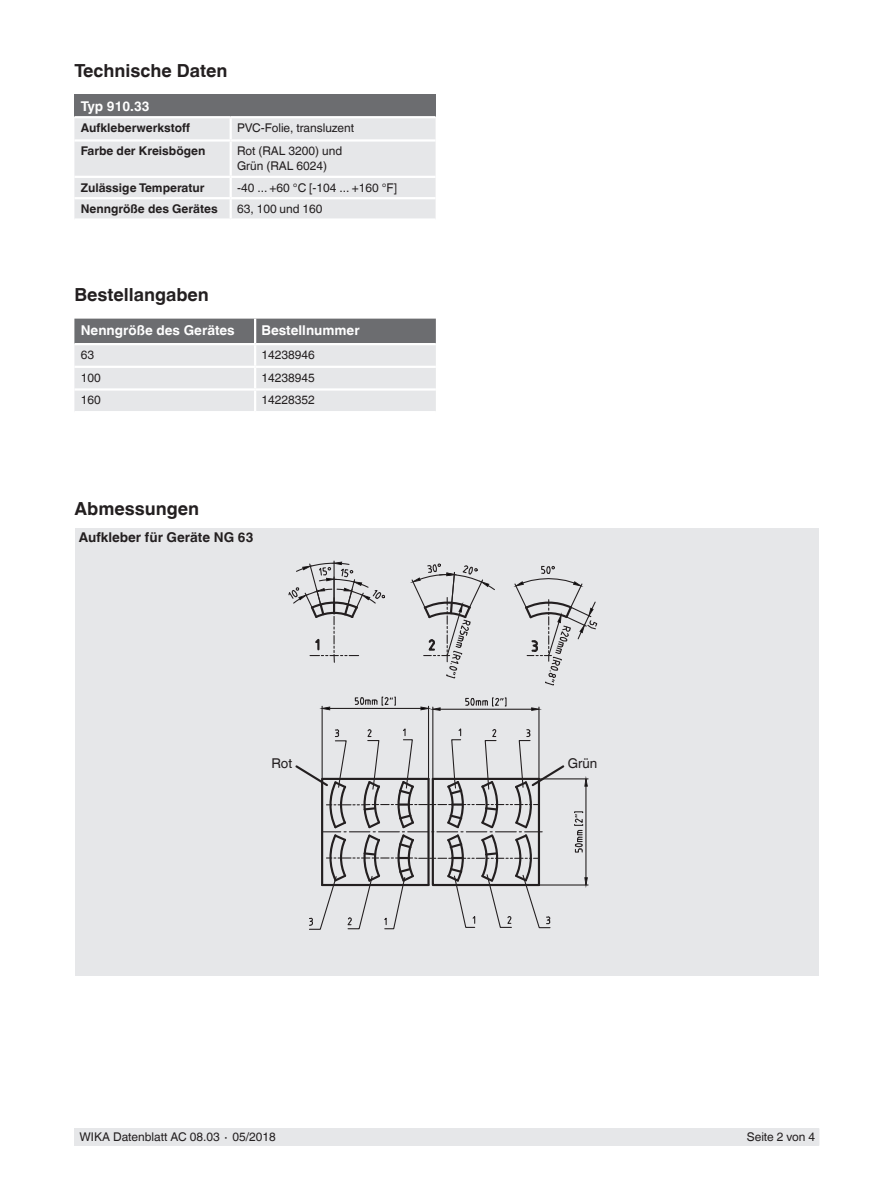
<style>
.page{position:relative;width:893px;height:1188px;background:#fff}
.page>*{position:absolute;margin:0;border:0;box-sizing:border-box;transform-origin:0 0}
.t1{font:700 18px "Helvetica World";color:#231f20}
.t2{font:700 13.5px "Helvetica World";color:#fff}
.t3{font:700 13.5px "Helvetica World";color:#231f20}
.t4{font:13.5px "Helvetica World";color:#231f20}
.t5{font:12px/15px "Helvetica World";color:#231f20}
.t6{font:700 12px "Helvetica World";color:#231f20}
</style>
<div class="page">
<div style="left:75px;top:1128px;width:744px;height:17px;background:#e6e7e9"></div>
<div style="left:75px;top:528px;width:744px;height:447px;background:#e6e7e9"></div>
<svg style="left:288px;top:561px;width:97px;height:101px"></svg>
<svg style="left:411px;top:563px;width:84px;height:116px"></svg>
<svg style="left:513px;top:565px;width:84px;height:121px"></svg>
<hr style="left:322px;top:706px;width:1px;height:73px;background:#231f20">
<hr style="left:428px;top:706px;width:1px;height:73px;background:#231f20">
<hr style="left:330px;top:708px;width:91px;height:1px;background:#231f20">
<svg style="left:321px;top:706px;width:9px;height:5px"></svg>
<svg style="left:354px;top:696px;width:42px;height:10px"></svg>
<hr style="left:432px;top:707px;width:1px;height:72px;background:#231f20">
<hr style="left:538px;top:707px;width:1px;height:72px;background:#231f20">
<hr style="left:440px;top:709px;width:92px;height:1px;background:#231f20">
<svg style="left:420px;top:706px;width:21px;height:5px"></svg>
<svg style="left:531px;top:707px;width:9px;height:4px"></svg>
<svg style="left:465px;top:697px;width:42px;height:10px"></svg>
<hr style="left:539px;top:778px;width:49px;height:1px;background:#231f20">
<hr style="left:539px;top:884px;width:49px;height:2px;background:#231f20">
<hr style="left:585px;top:786px;width:1px;height:92px;background:#231f20">
<svg style="left:584px;top:778px;width:4px;height:9px"></svg>
<svg style="left:584px;top:877px;width:4px;height:9px"></svg>
<svg style="left:574px;top:811px;width:9px;height:42px"></svg>
<svg style="left:295px;top:726px;width:271px;height:204px"></svg>
<div style="left:74px;top:95px;width:362px;height:22px;background:#6c6d70"></div>
<div style="left:74px;top:118px;width:362px;height:100px;background:#e6e7e9"></div>
<hr style="left:74px;top:139px;width:157px;height:3px;background:#fff">
<hr style="left:74px;top:176px;width:157px;height:2px;background:#fff">
<hr style="left:231px;top:176px;width:205px;height:2px;background:#fff">
<hr style="left:74px;top:197px;width:157px;height:2px;background:#fff">
<hr style="left:231px;top:197px;width:205px;height:2px;background:#fff">
<hr style="left:231px;top:139px;width:205px;height:3px;background:#fff">
<hr style="left:74px;top:116px;width:157px;height:2px;background:#fff">
<hr style="left:231px;top:116px;width:205px;height:2px;background:#fff">
<svg style="left:74px;top:319px;width:362px;height:92px;background:#c3c4c7"></svg>
<hr style="left:254px;top:319px;width:2px;height:24px;background:#fff">
<hr style="left:74px;top:366px;width:181px;height:2px;background:#fff">
<hr style="left:255px;top:366px;width:181px;height:2px;background:#fff">
<hr style="left:254px;top:368px;width:2px;height:20px;background:#fff">
<hr style="left:254px;top:391px;width:2px;height:20px;background:#fff">
<hr style="left:74px;top:343px;width:181px;height:2px;background:#fff">
<hr style="left:74px;top:388px;width:181px;height:3px;background:#fff">
<hr style="left:255px;top:343px;width:181px;height:2px;background:#fff">
<hr style="left:254px;top:345px;width:2px;height:21px;background:#fff">
<hr style="left:255px;top:388px;width:181px;height:3px;background:#fff">
<h1 class="t1" style="left:74px;top:60px;width:155px">Technische Daten</h1>
<p class="t2" style="left:81px;top:98px;width:70px">Typ 910.33</p>
<p class="t6" style="left:81px;top:121px;width:111px">Aufkleberwerkstoff</p>
<p class="t5" style="left:237px;top:121px;width:119px">PVC-Folie, transluzent</p>
<p class="t6" style="left:81px;top:144px;width:126px">Farbe der Kreisbögen</p>
<p class="t5" style="left:237px;top:144px;width:107px">Rot (RAL 3200) und<br>Grün (RAL 6024)</p>
<p class="t6" style="left:81px;top:181px;width:125px">Zulässige Temperatur</p>
<p class="t5" style="left:237px;top:180px;width:161px">-40 ... +60 °C [-104 ... +160 °F]</p>
<p class="t6" style="left:81px;top:202px;width:138px">Nenngröße des Gerätes</p>
<p class="t5" style="left:237px;top:202px;width:87px">63, 100 und 160</p>
<h1 class="t1" style="left:74px;top:284px;width:136px">Bestellangaben</h1>
<p class="t2" style="left:81px;top:322px;width:156px">Nenngröße des Gerätes</p>
<p class="t2" style="left:261px;top:322px;width:100px">Bestellnummer</p>
<p class="t5" style="left:81px;top:347px;width:15px">63</p>
<p class="t5" style="left:261px;top:347px;width:55px">14238946</p>
<p class="t5" style="left:81px;top:370px;width:22px">100</p>
<p class="t5" style="left:261px;top:370px;width:55px">14238945</p>
<p class="t5" style="left:81px;top:393px;width:22px">160</p>
<p class="t5" style="left:261px;top:393px;width:55px">14228352</p>
<h1 class="t1" style="left:74px;top:498px;width:126px">Abmessungen</h1>
<p class="t3" style="left:79px;top:530px;width:176px">Aufkleber für Geräte NG 63</p>
<p class="t4" style="left:271px;top:756px;width:22px">Rot</p>
<p class="t4" style="left:568px;top:756px;width:31px">Grün</p>
<p class="t5" style="left:80px;top:1130px;width:198px">WIKA Datenblatt AC 08.03 ∙ 05/2018</p>
<p class="t5" style="left:747px;top:1130px;width:70px">Seite 2 von 4</p>
</div>
